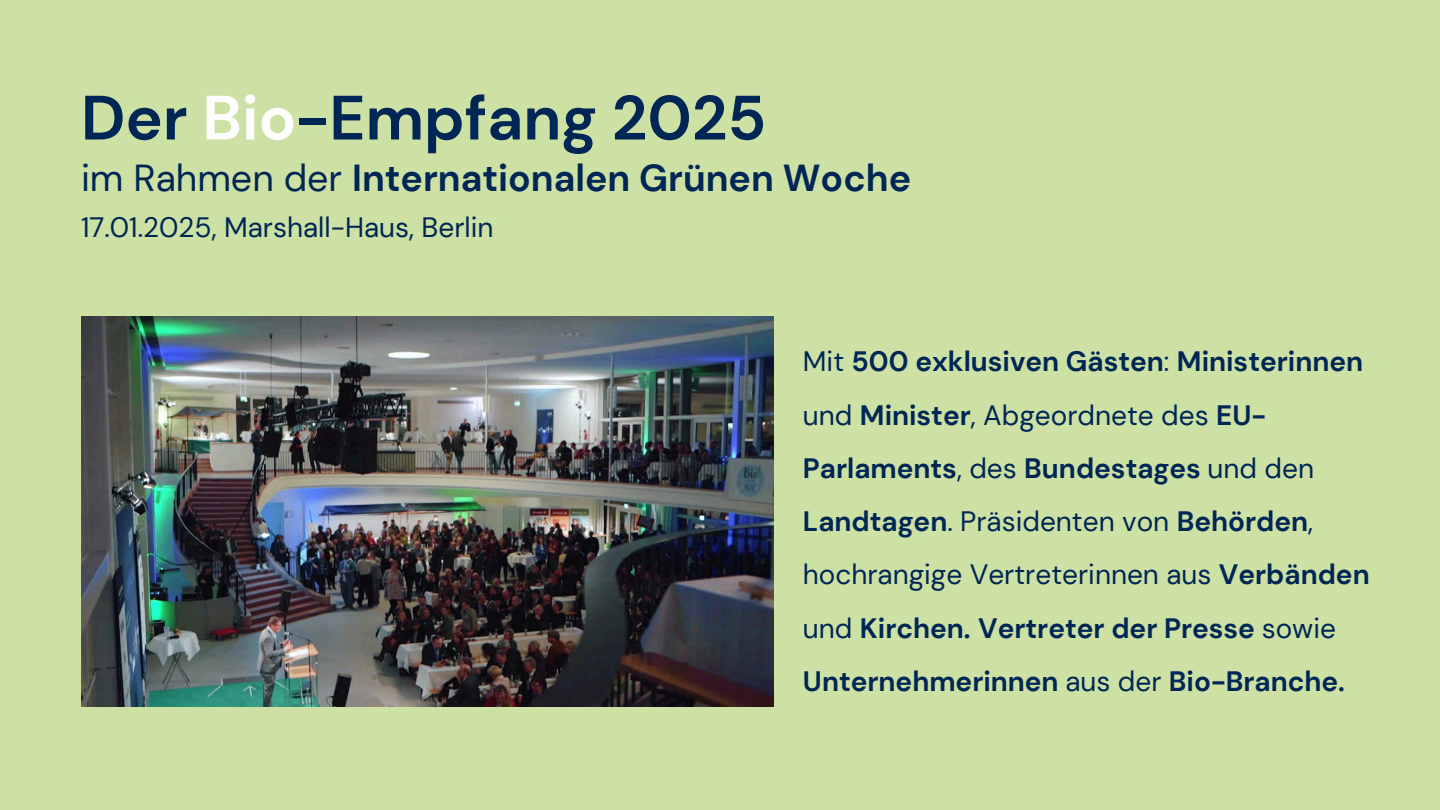
<style>
.page{position:relative;width:1440px;height:810px;background:#cee1a5}
.page>*{position:absolute;margin:0;border:0;box-sizing:border-box;transform-origin:0 0}
.t1{font:700 62.5px "DM Sans";color:#002655}
.t2{font:700 37.5px "DM Sans";color:#002655}
.t3{font:700 28px/53.2px "DM Sans";color:#002655}
.t4{font:28px "DM Sans";color:#002655}
.s1{color:#fefefe}
.s2{font-weight:400}
</style>
<div class="page">
<img style="left:81px;top:317px;width:692px;height:389px">
<h1 class="t1" style="left:81px;top:78px;width:687px">Der <span class="s1">Bio</span>-Empfang 2025</h1>
<h2 class="t2" style="left:81px;top:153px;width:832px"><span class="s2">im Rahmen der</span> Internationalen Grünen Woche</h2>
<p class="t4" style="left:81px;top:209px;width:414px">17.01.2025, Marshall-Haus, Berlin</p>
<p class="t3" style="left:803px;top:335px;width:568px"><span class="s2">Mit</span> 500 exklusiven Gästen<span class="s2">:</span> Ministerinnen <span class="s2">und</span> Minister<span class="s2">, Abgeordnete des</span> EU-Parlaments<span class="s2">, des</span> Bundestages <span class="s2">und den </span>Landtagen<span class="s2">. Präsidenten von</span> Behörden<span class="s2">, hochrangige Vertreterinnen aus</span> Verbänden <span class="s2">und</span> Kirchen. Vertreter der Presse <span class="s2">sowie </span>Unternehmerinnen <span class="s2">aus der</span> Bio-Branche.</p>
</div>
